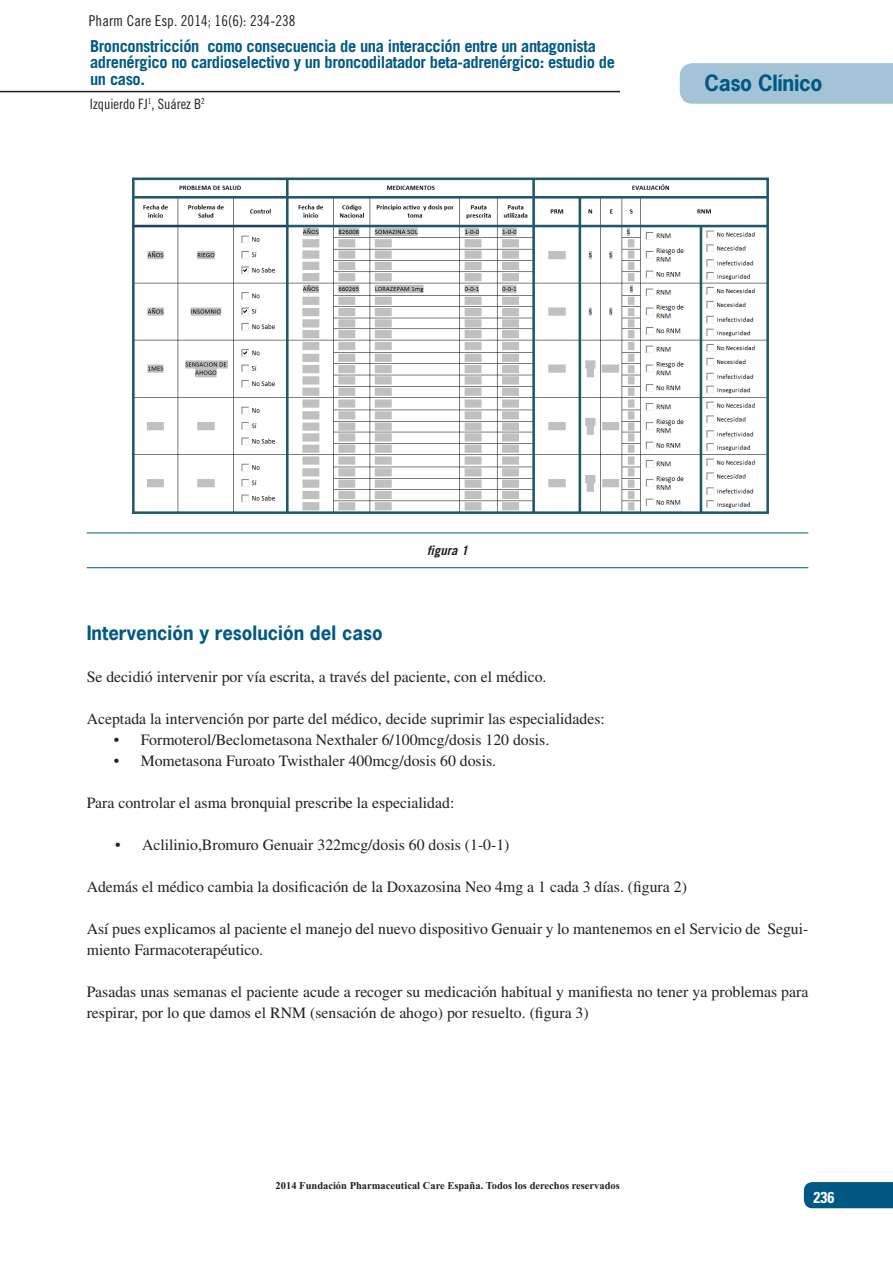
<style>
.page{position:relative;width:893px;height:1263px;background:#fff}
.page>*{position:absolute;margin:0;border:0;box-sizing:border-box;transform-origin:0 0}
.Texto_fondo_azul_ori{font:700 21px "News Gothic Std";letter-spacing:-.015em;color:#005983}
.Artículo-Epigrafe{font:700 18.6px "News Gothic Std";color:#005983}
.Texto-cabez_pag_seco{font:700 16.5px/16.5px "Trade Gothic LT Std";letter-spacing:-.025em;color:#005983}
.Articulo-texto_basic{font:15.75px/21px "Times LT Std";color:#231f20}
.t1{font:700 condensed 15.75px "Univers";color:#fff}
.Texto_cabecera_pagin{font:15px "Trade Gothic LT Std Cn 18";letter-spacing:.005em;color:#231f20}
.Texto_autores_pag_se{font:14.25px "Trade Gothic LT Std Cn 18";color:#231f20}
.Pie_figura{font:italic 700 12.75px "Trade Gothic LT Std";color:#231f20}
.t2{font:10.5px "Times New Rom B";color:#231f20}
</style>
<div class="page">
<div style="left:804px;top:1182px;width:89px;height:26px;background:#005983"></div>
<hr style="left:0;top:91px;width:620px;height:1px;background:#231f20">
<img style="left:132px;top:178px;width:637px;height:336px">
<hr style="left:87px;top:533px;width:721px;height:1px;background:#005983">
<hr style="left:87px;top:567px;width:721px;height:1px;background:#005983">
<div style="left:680px;top:63px;width:213px;height:41px;background:#a3c3d7"></div>
<p class="Texto_cabecera_pagin" style="left:89px;top:11px;width:208px">Pharm Care Esp. 2014; 16(6): 234-238</p>
<p class="Texto-cabez_pag_seco" style="left:90px;top:37px;width:526px">Bronconstricción como consecuencia de una interacción entre un antagonista adrenérgico no cardioselectivo y un broncodilatador beta-adrenérgico: estudio de un caso.</p>
<p class="Texto_autores_pag_se" style="left:90px;top:96px;width:116px">Izquierdo FJ<sup>1</sup>, Suárez B<sup>2</sup></p>
<p class="Texto_fondo_azul_ori" style="left:704px;top:69px;width:120px">Caso Clínico</p>
<p class="Pie_figura" style="left:427px;top:542px;width:43px">figura 1</p>
<p class="Artículo-Epigrafe" style="left:87px;top:621px;width:297px">Intervención y resolución del caso</p>
<p class="Articulo-texto_basic" style="left:87px;top:666px;width:461px">Se decidió intervenir por vía escrita, a través del paciente, con el médico.</p>
<p class="Articulo-texto_basic" style="left:87px;top:708px;width:520px">Aceptada la intervención por parte del médico, decide suprimir las especialidades:</p>
<p class="Articulo-texto_basic" style="left:114px;top:729px;width:437px">• Formoterol/Beclometasona Nexthaler 6/100mcg/dosis 120 dosis.</p>
<p class="Articulo-texto_basic" style="left:114px;top:750px;width:384px">• Mometasona Furoato Twisthaler 400mcg/dosis 60 dosis.</p>
<p class="Articulo-texto_basic" style="left:87px;top:792px;width:369px">Para controlar el asma bronquial prescribe la especialidad:</p>
<p class="Articulo-texto_basic" style="left:115px;top:834px;width:396px">• Aclilinio,Bromuro Genuair 322mcg/dosis 60 dosis (1-0-1)</p>
<p class="Articulo-texto_basic" style="left:87px;top:876px;width:602px">Además el médico cambia la dosificación de la Doxazosina Neo 4mg a 1 cada 3 días. (figura 2)</p>
<p class="Articulo-texto_basic" style="left:87px;top:918px;width:723px">Así pues explicamos al paciente el manejo del nuevo dispositivo Genuair y lo mantenemos en el Servicio de Segui&shy;miento Farmacoterapéutico.</p>
<p class="Articulo-texto_basic" style="left:87px;top:981px;width:723px">Pasadas unas semanas el paciente acude a recoger su medicación habitual y manifiesta no tener ya problemas para respirar, por lo que damos el RNM (sensación de ahogo) por resuelto. (figura 3)</p>
<p class="t2" style="left:276px;top:1180px;width:346px">2014 Fundación Pharmaceutical Care España. Todos los derechos reservados</p>
<p class="t1" style="left:813px;top:1188px;width:22px">236</p>
</div>
